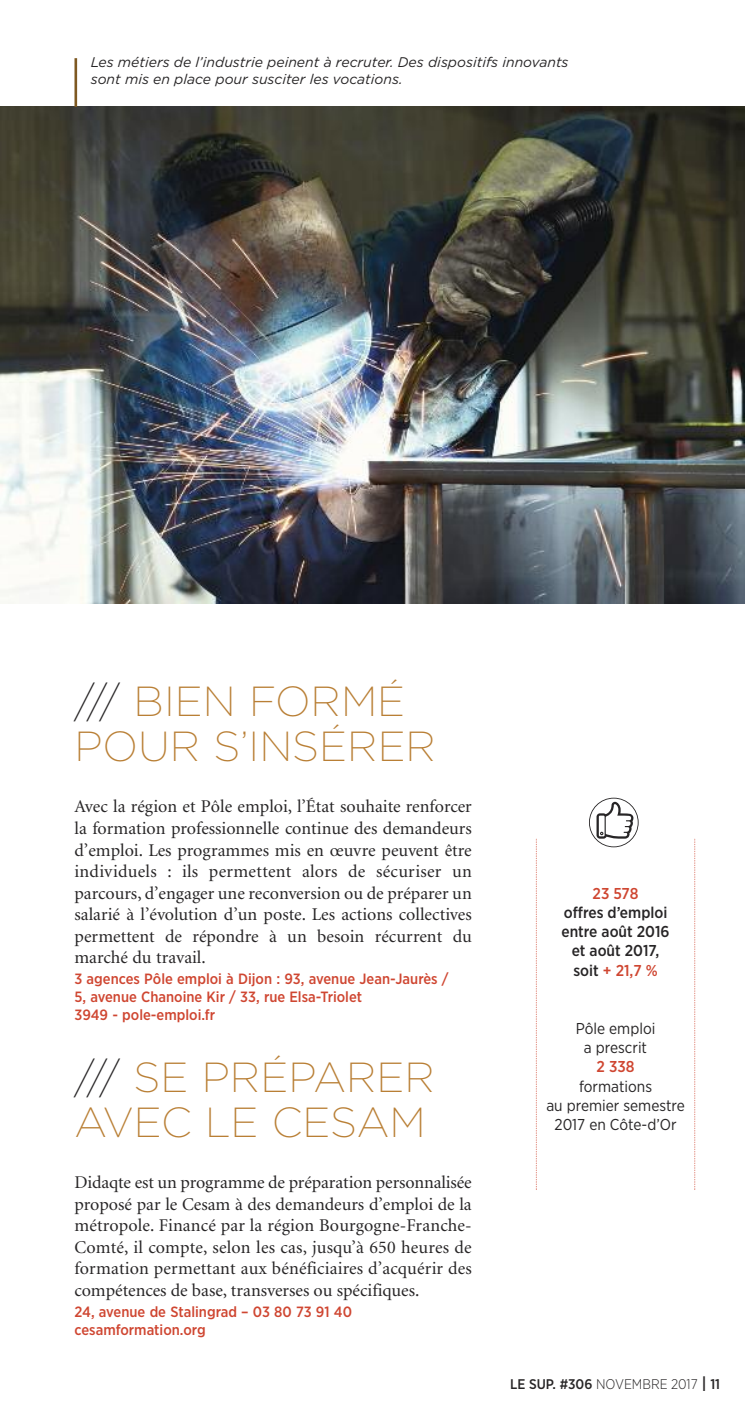
<style>
.page{position:relative;width:745px;height:1414px;background:#fff}
.page>*{position:absolute;margin:0;border:0;box-sizing:border-box;transform-origin:0 0}
.t1{font:200 42px/45.5px "Gotham";color:#b97f35}
.t2{font:17.85px/21.5px "Minion";color:#272526;text-align:justify}
.t3{font:15.75px/19.2px "Gotham Narrow";color:#272526;text-align:center}
.t4{font:500 15.75px/19.2px "Gotham Narrow";color:#272526;text-align:center}
.t5{font:500 15.75px "Gotham Narrow";color:#cf4631}
.t6{font:500 14.88px/17.8px "Gotham Narrow";color:#cf4631}
.t7{font:italic 14px/16.8px "Gotham";color:#272526}
.t8{font:500 14px "Gotham Narrow";color:#272526}
.s1{color:#272526}
.s2{color:#cf4631}
.s3{font-weight:300}
.s4{font-weight:400;font-size:21px}
</style>
<div class="page">
<div style="left:588px;top:798px;width:50px;height:49px;border:2px solid #272526;border-radius:50%"></div>
<svg style="left:596px;top:802px;width:37px;height:37px"></svg>
<img style="left:0;top:107px;width:744px;height:497px">
<svg style="left:535px;top:839px;width:1px;height:351px"></svg>
<svg style="left:694px;top:839px;width:1px;height:351px"></svg>
<hr style="left:74px;top:58px;width:3px;height:49px;background:#7e5922">
<p class="t7" style="left:91px;top:55px;width:479px">Les métiers de l’industrie peinent à recruter. Des dispositifs innovants sont mis en place pour susciter les vocations.</p>
<h1 class="t1" style="left:74px;top:682px;width:363px"><span class="s1">///</span> BIEN FORMÉ<br>POUR S’INSÉRER</h1>
<p class="t2" style="left:74px;top:797px;width:398px">Avec la région et Pôle emploi, l’État souhaite renforcer la formation professionnelle continue des demandeurs d’emploi. Les programmes mis en œuvre peuvent être individuels : ils permettent alors de sécuriser un parcours, d’engager une reconversion ou de préparer un salarié à l’évolution d’un poste. Les actions collectives permettent de répondre à un besoin récurrent du marché du travail.</p>
<p class="t6" style="left:74px;top:971px;width:375px">3 agences Pôle emploi à Dijon : 93, avenue Jean-Jaurès /<br>5, avenue Chanoine Kir / 33, rue Elsa-Triolet<br>3949 - pole-emploi.fr</p>
<h1 class="t1" style="left:74px;top:1057px;width:362px"><span class="s1">///</span> SE PRÉPARER<br>AVEC LE CESAM</h1>
<p class="t2" style="left:74px;top:1173px;width:398px">Didaqte est un programme de préparation personnalisée proposé par le Cesam à des demandeurs d’emploi de la métropole. Financé par la région Bourgogne-Franche-Comté, il compte, selon les cas, jusqu’à 650 heures de formation permettant aux bénéficiaires d’acquérir des compétences de base, transverses ou spécifiques.</p>
<p class="t6" style="left:74px;top:1303px;width:279px">24, avenue de Stalingrad – 03 80 73 91 40 cesamformation.org</p>
<p class="t5" style="left:592px;top:887px;width:47px">23 578</p>
<p class="t4" style="left:561px;top:904px;width:109px">offres d’emploi entre août 2016 et août 2017, soit <span class="s2">+ 21,7 %</span></p>
<p class="t3" style="left:575px;top:1020px;width:81px">Pôle emploi a prescrit</p>
<p class="t5" style="left:596px;top:1061px;width:39px">2 338</p>
<p class="t3" style="left:546px;top:1077px;width:140px">formations<br>au premier semestre<br>2017 en Côte-d’Or</p>
<p class="t8" style="left:510px;top:1379px;width:211px">LE SUP. #306 <span class="s3">NOVEMBRE 2017</span> <span class="s4">I</span> 11</p>
</div>
